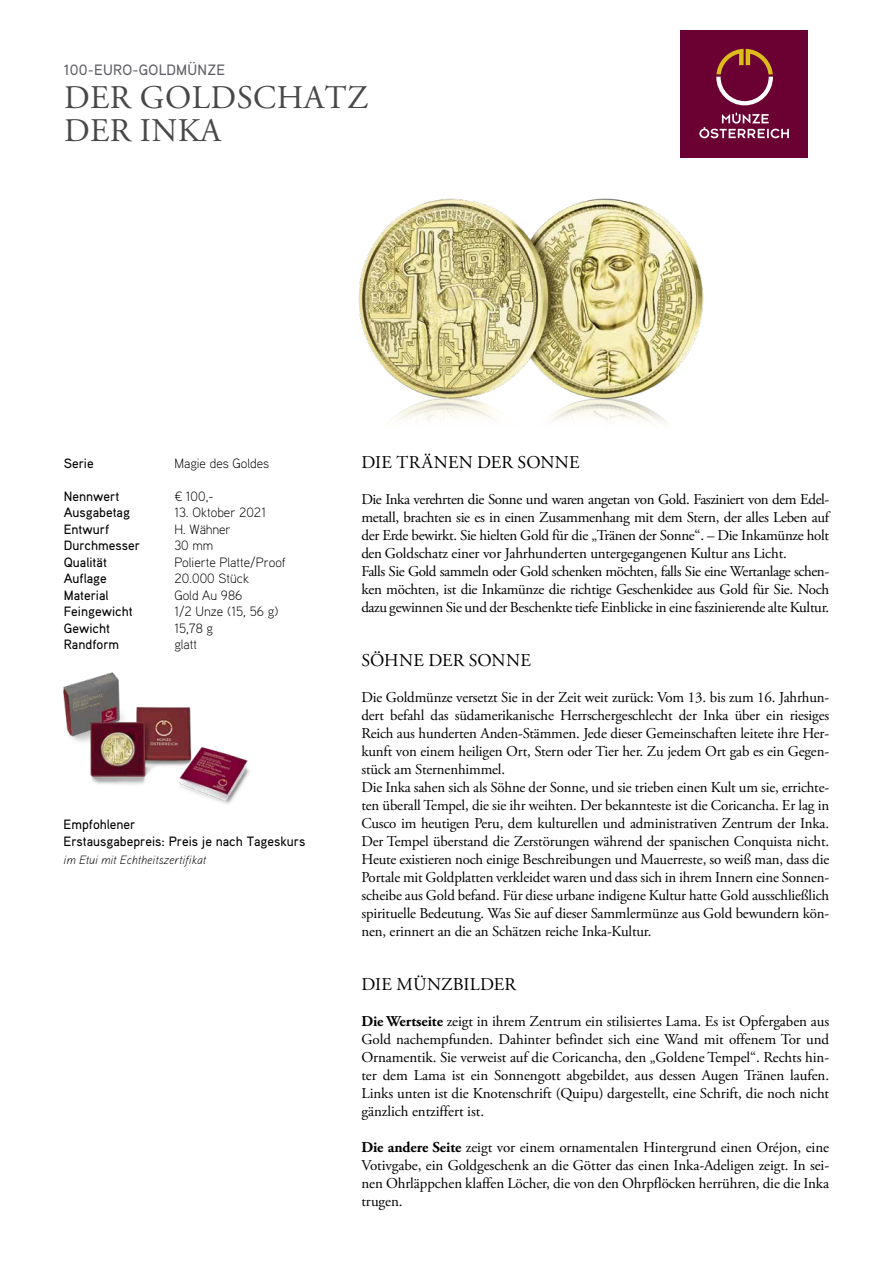
<style>
.page{position:relative;width:893px;height:1263px;background:#fff}
.page>*{position:absolute;margin:0;border:0;box-sizing:border-box;transform-origin:0 0}
.t1{font:33px/33px "Adobe Garamond Pro";letter-spacing:.015em;color:#484848}
.t2{font:18px "Adobe Garamond Pro";letter-spacing:.01em;color:#000}
.t3{font:15px/18px "Adobe Garamond Pro";letter-spacing:-.01em;color:#000}
.t4{font:500 15px "Aaux Pro";letter-spacing:.015em;color:#615f65}
.t5{font:500 13.5px/17px "Aaux Pro";color:#000}
.t6{font:300 13.5px "Aaux Pro";color:#000}
.t7{font:italic 300 12px "Aaux Pro";color:#000}
.s1{font-weight:700}
</style>
<div class="page">
<div style="left:680px;top:30px;width:128px;height:127px;background:#6b0032"></div>
<svg style="left:716px;top:49px;width:57px;height:56px"></svg>
<svg style="left:699px;top:113px;width:90px;height:25px"></svg>
<img style="left:63px;top:672px;width:187px;height:132px">
<img style="left:358px;top:198px;width:346px;height:225px">
<p class="t4" style="left:64px;top:61px;width:163px">100-EURO-GOLDMÜNZE</p>
<h1 class="t1" style="left:64px;top:83px;width:306px">DER GOLDSCHATZ<br>DER INKA</h1>
<p class="t5" style="left:64px;top:454px;width:31px">Serie</p>
<p class="t6" style="left:174px;top:454px;width:96px">Magie des Goldes</p>
<p class="t5" style="left:64px;top:487px;width:57px">Nennwert</p>
<p class="t6" style="left:174px;top:487px;width:41px">¤ 100,-</p>
<p class="t5" style="left:64px;top:503px;width:68px">Ausgabetag</p>
<p class="t6" style="left:174px;top:504px;width:93px">13. Oktober 2021</p>
<p class="t5" style="left:64px;top:520px;width:47px">Entwurf</p>
<p class="t6" style="left:174px;top:520px;width:58px">H. Wähner</p>
<p class="t5" style="left:64px;top:536px;width:78px">Durchmesser</p>
<p class="t6" style="left:174px;top:537px;width:40px">30 mm</p>
<p class="t5" style="left:64px;top:553px;width:45px">Qualität</p>
<p class="t6" style="left:174px;top:553px;width:113px">Polierte Platte/Proof</p>
<p class="t5" style="left:64px;top:569px;width:44px">Auflage</p>
<p class="t6" style="left:174px;top:570px;width:76px">20.000 Stück</p>
<p class="t5" style="left:64px;top:586px;width:46px">Material</p>
<p class="t6" style="left:174px;top:586px;width:70px">Gold Au 986</p>
<p class="t5" style="left:64px;top:602px;width:70px">Feingewicht</p>
<p class="t6" style="left:174px;top:603px;width:106px">1/2 Unze (15, 56 g)</p>
<p class="t5" style="left:64px;top:619px;width:48px">Gewicht</p>
<p class="t6" style="left:174px;top:619px;width:40px">15,78 g</p>
<p class="t5" style="left:64px;top:635px;width:57px">Randform</p>
<p class="t6" style="left:174px;top:636px;width:24px">glatt</p>
<p class="t5" style="left:64px;top:816px;width:243px">Empfohlener<br>Erstausgabepreis: Preis je nach Tageskurs</p>
<p class="t7" style="left:64px;top:852px;width:144px">im Etui mit Echtheitszertifikat</p>
<p class="t2" style="left:362px;top:451px;width:220px">DIE TRÄNEN DER SONNE</p>
<p class="t3" style="left:361px;top:491px;width:469px">Die Inka verehrten die Sonne und waren angetan von Gold. Fasziniert von dem Edel&shy;metall, brachten sie es in einen Zusammenhang mit dem Stern, der alles Leben auf der Erde bewirkt. Sie hielten Gold für die „Tränen der Sonne“. – Die Inkamünze holt den Goldschatz einer vor Jahrhunderten untergegangenen Kultur ans Licht.<br>Falls Sie Gold sammeln oder Gold schenken möchten, falls Sie eine Wertanlage schen&shy;ken möchten, ist die Inkamünze die richtige Geschenkidee aus Gold für Sie. Noch dazu gewinnen Sie und der Beschenkte tiefe Einblicke in eine faszinierende alte Kultur.</p>
<p class="t2" style="left:362px;top:649px;width:171px">SÖHNE DER SONNE</p>
<p class="t3" style="left:361px;top:689px;width:469px">Die Goldmünze versetzt Sie in der Zeit weit zurück: Vom 13. bis zum 16. Jahrhun&shy;dert befahl das südamerikanische Herrschergeschlecht der Inka über ein riesiges Reich aus hunderten Anden-Stämmen. Jede dieser Gemeinschaften leitete ihre Her&shy;kunft von einem heiligen Ort, Stern oder Tier her. Zu jedem Ort gab es ein Gegen&shy;stück am Sternenhimmel.<br>Die Inka sahen sich als Söhne der Sonne, und sie trieben einen Kult um sie, errichte&shy;ten überall Tempel, die sie ihr weihten. Der bekannteste ist die Coricancha. Er lag in Cusco im heutigen Peru, dem kulturellen und administrativen Zentrum der Inka.<br>Der Tempel überstand die Zerstörungen während der spanischen Conquista nicht.<br>Heute existieren noch einige Beschreibungen und Mauerreste, so weiß man, dass die Portale mit Goldplatten verkleidet waren und dass sich in ihrem Innern eine Sonnen&shy;scheibe aus Gold befand. Für diese urbane indigene Kultur hatte Gold ausschließlich spirituelle Bedeutung. Was Sie auf dieser Sammlermünze aus Gold bewundern kön&shy;nen, erinnert an die an Schätzen reiche Inka-Kultur.</p>
<p class="t2" style="left:362px;top:973px;width:156px">DIE MÜNZBILDER</p>
<p class="t3" style="left:361px;top:1013px;width:469px;text-align:justify"><span class="s1">Die Wertseite</span> zeigt in ihrem Zentrum ein stilisiertes Lama. Es ist Opfergaben aus Gold nachempfunden. Dahinter befindet sich eine Wand mit offenem Tor und Ornamentik. Sie verweist auf die Coricancha, den „Goldene Tempel“. Rechts hin&shy;ter dem Lama ist ein Sonnengott abgebildet, aus dessen Augen Tränen laufen.<br>Links unten ist die Knotenschrift (Quipu) dargestellt, eine Schrift, die noch nicht gänzlich entziffert ist.</p>
<p class="t3" style="left:361px;top:1139px;width:469px;text-align:justify"><span class="s1">Die andere Seite</span> zeigt vor einem ornamentalen Hintergrund einen Oréjon, eine Votivgabe, ein Goldgeschenk an die Götter das einen Inka-Adeligen zeigt. In sei&shy;nen Ohrläppchen klaffen Löcher, die von den Ohrpflöcken herrühren, die die Inka trugen.</p>
</div>
